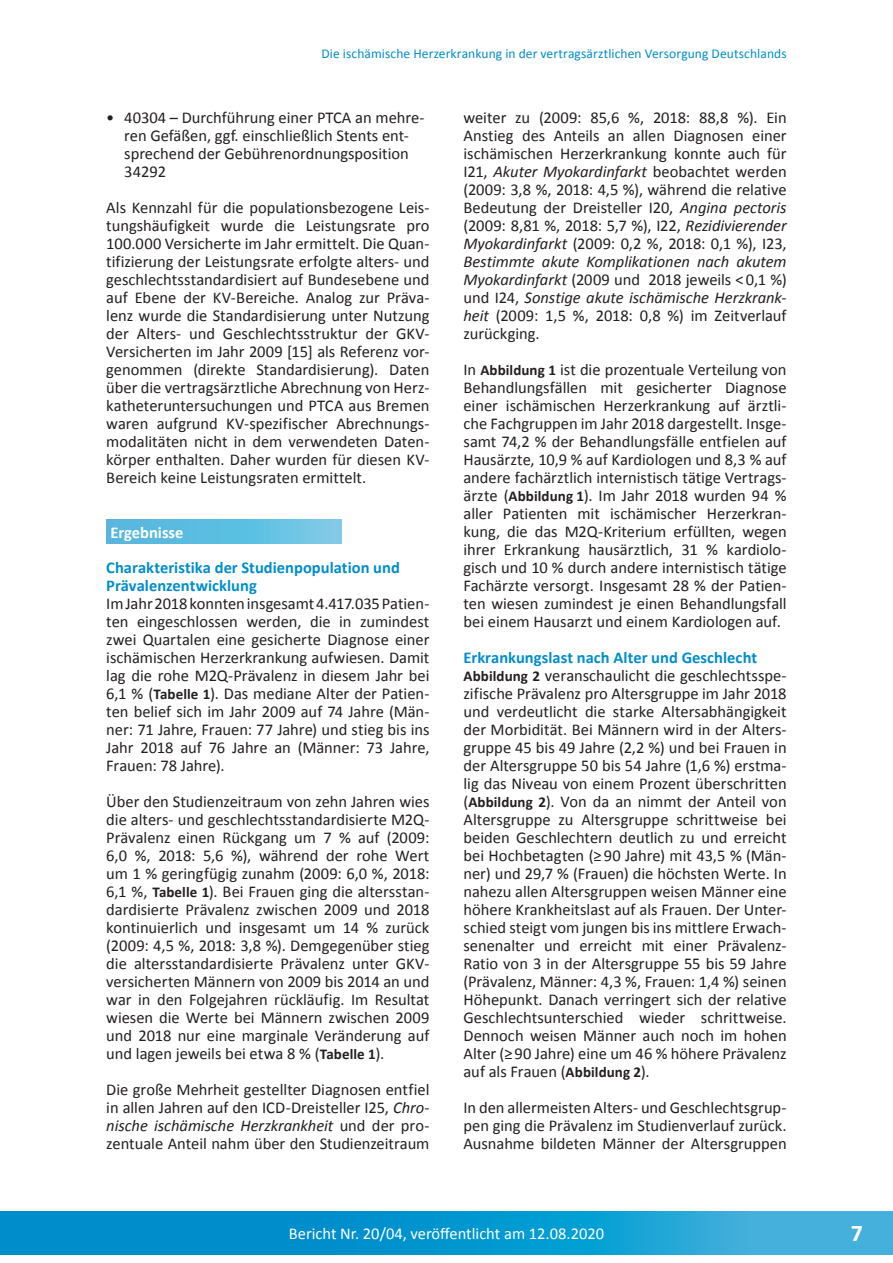
<style>
.page{position:relative;width:893px;height:1263px;background:#fff}
.page>*{position:absolute;margin:0;border:0;box-sizing:border-box;transform-origin:0 0}
.t1{font:700 24px "Calibri";color:#fff}
.Fließtext{font:16.5px/18px "Calibri";color:#231f20;text-align:justify}
.Zwischenüberschrift{font:700 16.5px/18px "Calibri";color:#008dcb}
.t2{font:16.5px "Calibri";color:#fff}
.t3{font:700 16.5px "Calibri";color:#fff}
.t4{font:13.5px "Calibri";letter-spacing:.005em;color:#008dcb}
.s1{font-weight:700;font-size:15px}
.s2{font-style:italic}
</style>
<div class="page">
<svg style="left:0;top:1212px;width:893px;height:42px;background:#119ad1"></svg>
<svg style="left:106px;top:520px;width:236px;height:24px;background:#62bfe1"></svg>
<p class="t4" style="left:322px;top:45px;width:467px">Die ischämische Herzerkrankung in der vertragsärztlichen Versorgung Deutschlands</p>
<p class="Fließtext" style="left:124px;top:109px;width:300px;text-align:left;text-indent:-18px">• 40304 – Durchführung einer PTCA an mehre&shy;ren Gefäßen, ggf. einschließlich Stents ent&shy;sprechend der Gebührenordnungsposition 34292</p>
<p class="Fließtext" style="left:106px;top:199px;width:325px">Als Kennzahl für die populationsbezogene Leis&shy;tungshäufigkeit wurde die Leistungsrate pro 100.000 Versicherte im Jahr ermittelt. Die Quan&shy;tifizierung der Leistungsrate erfolgte alters- und geschlechtsstandardisiert auf Bundesebene und auf Ebene der KV-Bereiche. Analog zur Präva&shy;lenz wurde die Standardisierung unter Nutzung der Alters- und Geschlechtsstruktur der GKV-Versicherten im Jahr 2009 [15] als Referenz vor&shy;genommen (direkte Standardisierung). Daten über die vertragsärztliche Abrechnung von Herz&shy;katheteruntersuchungen und PTCA aus Bremen waren aufgrund KV-spezifischer Abrechnungs&shy;modalitäten nicht in dem verwendeten Daten&shy;körper enthalten. Daher wurden für diesen KV-Bereich keine Leistungsraten ermittelt.</p>
<p class="t3" style="left:111px;top:522px;width:74px">Ergebnisse</p>
<p class="Zwischenüberschrift" style="left:106px;top:559px;width:295px">Charakteristika der Studienpopulation und<br>Prävalenzentwicklung</p>
<p class="Fließtext" style="left:106px;top:595px;width:325px">Im Jahr 2018 konnten insgesamt 4.417.035 Patien&shy;ten eingeschlossen werden, die in zumindest zwei Quartalen eine gesicherte Diagnose einer ischämischen Herzerkrankung aufwiesen. Damit lag die rohe M2Q-Prävalenz in diesem Jahr bei 6,1 % (<span class="s1">Tabelle 1</span>). Das mediane Alter der Patien&shy;ten belief sich im Jahr 2009 auf 74 Jahre (Män&shy;ner: 71 Jahre, Frauen: 77 Jahre) und stieg bis ins Jahr 2018 auf 76 Jahre an (Männer: 73 Jahre, Frauen: 78 Jahre).</p>
<p class="Fließtext" style="left:106px;top:793px;width:325px">Über den Studienzeitraum von zehn Jahren wies die alters- und geschlechtsstandardisierte M2Q-Prävalenz einen Rückgang um 7 % auf (2009:<br>6,0 %, 2018: 5,6 %), während der rohe Wert um 1 % geringfügig zunahm (2009: 6,0 %, 2018:<br>6,1 %, <span class="s1">Tabelle 1</span>). Bei Frauen ging die altersstan&shy;dardisierte Prävalenz zwischen 2009 und 2018 kontinuierlich und insgesamt um 14 % zurück (2009: 4,5 %, 2018: 3,8 %). Demgegenüber stieg die altersstandardisierte Prävalenz unter GKV&shy;versicherten Männern von 2009 bis 2014 an und war in den Folgejahren rückläufig. Im Resultat wiesen die Werte bei Männern zwischen 2009 und 2018 nur eine marginale Veränderung auf und lagen jeweils bei etwa 8 % (<span class="s1">Tabelle 1</span>).</p>
<p class="Fließtext" style="left:106px;top:1081px;width:325px">Die große Mehrheit gestellter Diagnosen entfiel in allen Jahren auf den ICD-Dreisteller I25, <span class="s2">Chro&shy;nische ischämische Herzkrankheit</span> und der pro&shy;zentuale Anteil nahm über den Studienzeitraum</p>
<p class="Fließtext" style="left:463px;top:109px;width:325px">weiter zu (2009: 85,6 %, 2018: 88,8 %). Ein Anstieg des Anteils an allen Diagnosen einer ischämischen Herzerkrankung konnte auch für I21, <span class="s2">Akuter Myokardinfarkt</span> beobachtet werden (2009: 3,8 %, 2018: 4,5 %), während die relative Bedeutung der Dreisteller I20, <span class="s2">Angina pectoris </span>(2009: 8,81 %, 2018: 5,7 %), I22, <span class="s2">Rezidivierender Myokardinfarkt</span> (2009: 0,2 %, 2018: 0,1 %), I23, <span class="s2">Bestimmte akute Komplikationen nach akutem Myokardinfarkt</span> (2009 und 2018 jeweils &lt; 0,1 %) und I24, <span class="s2">Sonstige akute ischämische Herzkrank&shy;heit</span> (2009: 1,5 %, 2018: 0,8 %) im Zeitverlauf zurückging.</p>
<p class="Fließtext" style="left:463px;top:361px;width:325px">In <span class="s1">Abbildung 1</span> ist die prozentuale Verteilung von Behandlungsfällen mit gesicherter Diagnose einer ischämischen Herzerkrankung auf ärztli&shy;che Fachgruppen im Jahr 2018 dargestellt. Insge&shy;samt 74,2 % der Behandlungsfälle entfielen auf Hausärzte, 10,9 % auf Kardiologen und 8,3 % auf andere fachärztlich internistisch tätige Vertrags&shy;ärzte (<span class="s1">Abbildung 1</span>). Im Jahr 2018 wurden 94 % aller Patienten mit ischämischer Herzerkran&shy;kung, die das M2Q-Kriterium erfüllten, wegen ihrer Erkrankung hausärztlich, 31 % kardiolo&shy;gisch und 10 % durch andere internistisch tätige Fachärzte versorgt. Insgesamt 28 % der Patien&shy;ten wiesen zumindest je einen Behandlungsfall bei einem Hausarzt und einem Kardiologen auf.</p>
<p class="Zwischenüberschrift" style="left:463px;top:649px;width:295px">Erkrankungslast nach Alter und Geschlecht</p>
<p class="Fließtext" style="left:463px;top:667px;width:325px"><span class="s1">Abbildung 2</span> veranschaulicht die geschlechtsspe&shy;zifische Prävalenz pro Altersgruppe im Jahr 2018 und verdeutlicht die starke Altersabhängigkeit der Morbidität. Bei Männern wird in der Alters&shy;gruppe 45 bis 49 Jahre (2,2 %) und bei Frauen in der Altersgruppe 50 bis 54 Jahre (1,6 %) erstma&shy;lig das Niveau von einem Prozent überschritten (<span class="s1">Abbildung 2</span>). Von da an nimmt der Anteil von Altersgruppe zu Altersgruppe schrittweise bei beiden Geschlechtern deutlich zu und erreicht bei Hochbetagten (≥ 90 Jahre) mit 43,5 % (Män&shy;ner) und 29,7 % (Frauen) die höchsten Werte. In nahezu allen Altersgruppen weisen Männer eine höhere Krankheitslast auf als Frauen. Der Unter&shy;schied steigt vom jungen bis ins mittlere Erwach&shy;senenalter und erreicht mit einer Prävalenz-Ratio von 3 in der Altersgruppe 55 bis 59 Jahre (Prävalenz, Männer: 4,3 %, Frauen: 1,4 %) seinen Höhepunkt. Danach verringert sich der relative Geschlechtsunterschied wieder schrittweise.<br>Dennoch weisen Männer auch noch im hohen Alter (≥ 90 Jahre) eine um 46 % höhere Prävalenz auf als Frauen (<span class="s1">Abbildung 2</span>).</p>
<p class="Fließtext" style="left:463px;top:1099px;width:325px">In den allermeisten Alters- und Geschlechtsgrup&shy;pen ging die Prävalenz im Studienverlauf zurück.<br>Ausnahme bildeten Männer der Altersgruppen</p>
<p class="t2" style="left:289px;top:1223px;width:317px">Bericht Nr. 20/04, veröffentlicht am 12.08.2020</p>
<h1 class="t1" style="left:851px;top:1218px;width:14px">7</h1>
</div>
